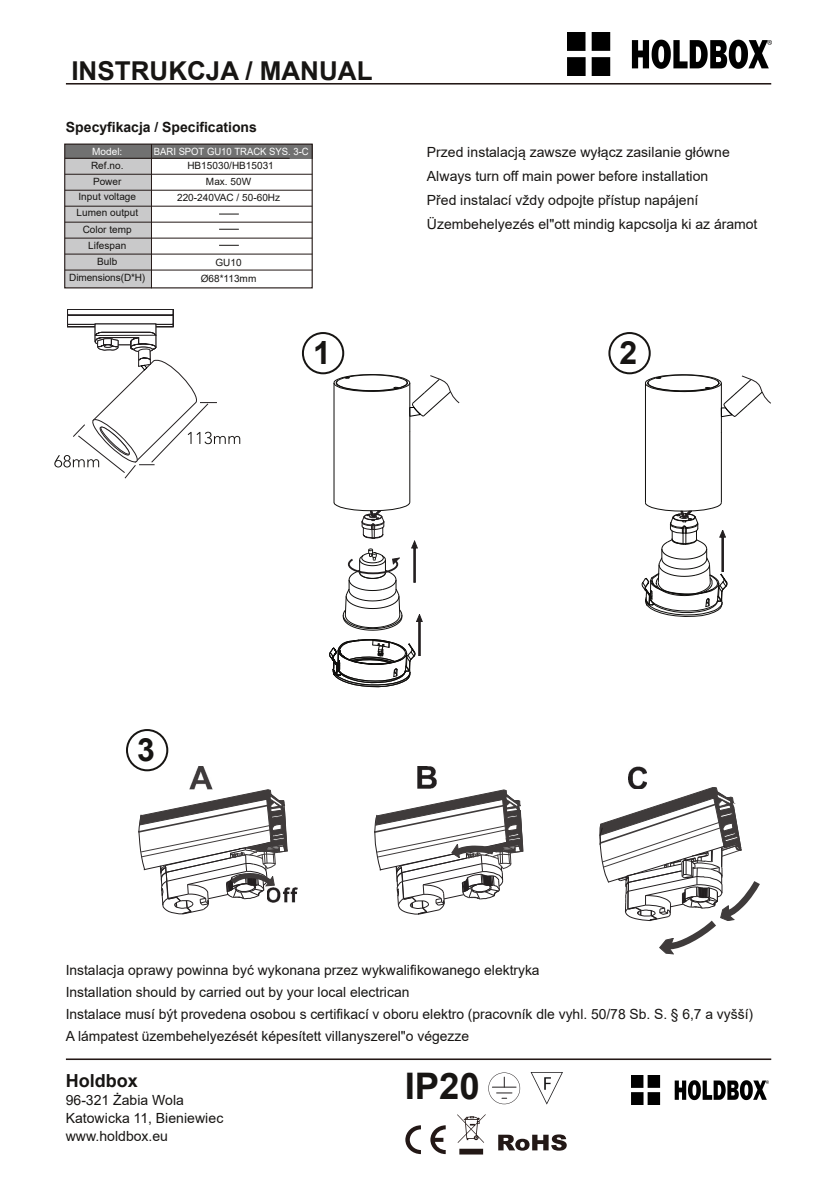
<style>
.page{position:relative;width:840px;height:1191px;background:#fff}
.page>*{position:absolute;margin:0;border:0;box-sizing:border-box;transform-origin:0 0}
.t1{font:700 36.6px "Arial";color:#171513}
.t2{font:700 32px "Arial";color:#171513}
.t3{font:700 26px "Arial";color:#171513}
.t4{font:700 18px "Arial";color:#171513}
.t5{font:14px/24px "Arial";color:#171513}
.t6{font:700 14px "Arial";color:#171513}
.t7{font:10px/16.2px "Arial";letter-spacing:.005em;color:#171513;text-align:center}
.t8{font:10px "Arial";color:#fff;scale:.95 1}
.t9{font:10px "Arial";color:#fff}
</style>
<div class="page">
<hr style="left:66px;top:1058px;width:704px;height:2px;background:#231816">
<svg style="left:405px;top:1125px;width:15px;height:29px"></svg>
<svg style="left:430px;top:1125px;width:15px;height:29px"></svg>
<svg style="left:498px;top:1134px;width:68px;height:16px"></svg>
<svg style="left:530px;top:1072px;width:32px;height:32px"></svg>
<svg style="left:457px;top:1114px;width:28px;height:40px"></svg>
<img style="left:567px;top:33px;width:203px;height:42px">
<img style="left:631px;top:1075px;width:137px;height:29px">
<hr style="left:66px;top:83px;width:704px;height:2px;background:#231816">
<svg style="left:488px;top:1072px;width:32px;height:32px"></svg>
<div style="left:65px;top:158px;width:86px;height:130px;background:#c9c9ca"></div>
<div style="left:65px;top:144px;width:247px;height:14px;background:#717171"></div>
<div style="left:64px;top:143px;width:248px;height:145px;border:1px solid #231816"></div>
<hr style="left:65px;top:158px;width:224px;height:1px;background:#231816">
<hr style="left:65px;top:174px;width:247px;height:1px;background:#231816">
<hr style="left:65px;top:190px;width:247px;height:1px;background:#231816">
<hr style="left:65px;top:206px;width:247px;height:1px;background:#231816">
<hr style="left:65px;top:222px;width:247px;height:1px;background:#231816">
<hr style="left:65px;top:238px;width:247px;height:1px;background:#231816">
<hr style="left:65px;top:254px;width:247px;height:1px;background:#231816">
<hr style="left:65px;top:270px;width:247px;height:1px;background:#231816">
<svg style="left:219px;top:214px;width:20px;height:1px"></svg>
<svg style="left:219px;top:229px;width:20px;height:1px"></svg>
<svg style="left:219px;top:245px;width:20px;height:1px"></svg>
<hr style="left:151px;top:144px;width:1px;height:144px;background:#231816">
<svg style="left:54px;top:309px;width:186px;height:169px"></svg>
<hr style="left:333px;top:383px;width:1px;height:119px;background:#100f0d">
<hr style="left:409px;top:383px;width:1px;height:119px;background:#100f0d">
<svg style="left:329px;top:501px;width:94px;height:186px"></svg>
<svg style="left:333px;top:374px;width:126px;height:43px"></svg>
<hr style="left:644px;top:383px;width:1px;height:120px;background:#100f0d">
<hr style="left:720px;top:383px;width:1px;height:120px;background:#100f0d">
<svg style="left:641px;top:502px;width:86px;height:115px"></svg>
<svg style="left:644px;top:374px;width:126px;height:43px"></svg>
<svg style="left:374px;top:789px;width:149px;height:125px"></svg>
<img style="left:417px;top:766px;width:19px;height:22px">
<svg style="left:599px;top:787px;width:160px;height:167px"></svg>
<img style="left:628px;top:767px;width:18px;height:22px">
<svg style="left:138px;top:789px;width:150px;height:125px"></svg>
<img style="left:189px;top:766px;width:23px;height:23px">
<img style="left:267px;top:888px;width:30px;height:14px">
<div style="left:302px;top:332px;width:42px;height:42px;border:2px solid #171513;border-radius:50%"></div>
<div style="left:608px;top:332px;width:42px;height:42px;border:2px solid #171513;border-radius:50%"></div>
<div style="left:126px;top:729px;width:42px;height:42px;border:2px solid #171513;border-radius:50%"></div>
<h3 class="t3" style="left:71px;top:56px;width:302px">INSTRUKCJA / MANUAL</h3>
<p class="t6" style="left:66px;top:119px;width:192px">Specyfikacja / Specifications</p>
<p class="t9" style="left:92px;top:145px;width:32px">Model:</p>
<p class="t7" style="left:78px;top:158px;width:59px;line-height:15.4px">Ref.no.<br>Power<br>Input voltage</p>
<p class="t7" style="left:69px;top:205px;width:77px">Lumen output<br>Color temp<br>Lifespan<br>Bulb<br>Dimensions(D*H)</p>
<p class="t8" style="left:154px;top:146px;width:164px">BARI SPOT GU10 TRACK SYS. 3-C</p>
<p class="t7" style="left:177px;top:158px;width:104px">HB15030/HB15031<br>Max. 50W<br>220-240VAC / 50-60Hz</p>
<p class="t7" style="left:201px;top:254px;width:57px;line-height:16.8px">GU10<br>Ø68*113mm</p>
<p class="t5" style="left:426px;top:140px;width:332px">Przed instalacją zawsze wyłącz zasilanie główne Always turn off main power before installation<br>Před instalací vždy odpojte přístup napájení Üzembehelyezés el"ott mindig kapcsolja ki az áramot</p>
<h2 class="t2" style="left:137px;top:732px;width:19px">3</h2>
<h2 class="t2" style="left:313px;top:335px;width:19px">1</h2>
<h2 class="t2" style="left:619px;top:335px;width:19px">2</h2>
<p class="t5" style="left:66px;top:959px;width:688px;line-height:22px">Instalacja oprawy powinna być wykonana przez wykwalifikowanego elektryka<br>Installation should by carried out by your local electrican<br>Instalace musí být provedena osobou s certifikací v oboru elektro (pracovník dle vyhl. 50/78 Sb. S. § 6,7 a vyšší)<br>A lámpatest üzembehelyezését képesített villanyszerel"o végezze</p>
<p class="t4" style="left:66px;top:1070px;width:74px">Holdbox</p>
<p class="t5" style="left:66px;top:1091px;width:159px;line-height:18px">96-321 Żabia Wola<br>Katowicka 11, Bieniewiec www.holdbox.eu</p>
<h1 class="t1" style="left:404px;top:1066px;width:77px">IP20</h1>
</div>
